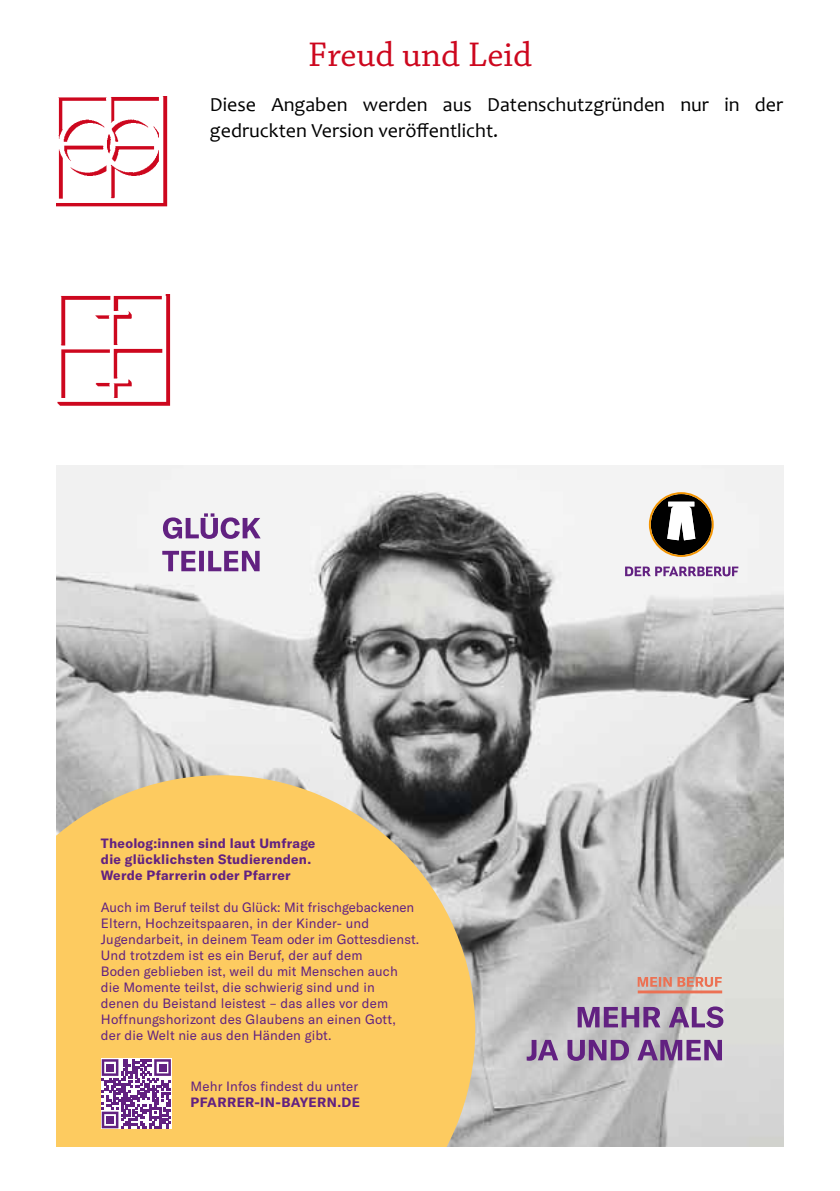
<style>
.page{position:relative;width:840px;height:1191px;background:#fff}
.page>*{position:absolute;margin:0;border:0;box-sizing:border-box;transform-origin:0 0}
.t1{font:36px "Chaparral Pro";color:#cd071e}
.t2{font:20px/26px "Candara";color:#000}
.t3{font:13.4px/16px "GT America";letter-spacing:.01em;color:#622181}
.t4{font:700 13.4px/16px "GT America";letter-spacing:.02em;color:#622181}
</style>
<div class="page">
<img style="left:56px;top:465px;width:726px;height:681px">
<svg style="left:162px;top:551px;width:97px;height:20px"></svg>
<svg style="left:163px;top:513px;width:97px;height:26px"></svg>
<svg style="left:56px;top:775px;width:419px;height:371px;background:#efc365"></svg>
<svg style="left:648px;top:492px;width:65px;height:65px"></svg>
<svg style="left:624px;top:566px;width:114px;height:10px"></svg>
<svg style="left:526px;top:1040px;width:195px;height:20px;background:#9676a5"></svg>
<svg style="left:577px;top:1006px;width:146px;height:22px;background:#997aa7"></svg>
<svg style="left:637px;top:977px;width:84px;height:10px"></svg>
<hr style="left:637px;top:990px;width:84px;height:3px;background:#ec7153">
<svg style="left:101px;top:1058px;width:71px;height:71px"></svg>
<svg style="left:102px;top:1059px;width:69px;height:69px"></svg>
<div style="left:106px;top:1064px;width:8px;height:7px;background:#622181"></div>
<div style="left:159px;top:1064px;width:7px;height:7px;background:#622181"></div>
<div style="left:106px;top:1116px;width:8px;height:7px;background:#622181"></div>
<img style="left:57px;top:295px;width:114px;height:111px">
<img style="left:57px;top:96px;width:111px;height:111px">
<h1 class="t1" style="left:308px;top:35px;width:225px">Freud und Leid</h1>
<h2 class="t2" style="left:210px;top:91px;width:574px">Diese Angaben werden aus Datenschutzgründen nur in der gedruckten Version veröffentlicht.</h2>
<p class="t4" style="left:101px;top:834px;width:216px">Theolog:innen sind laut Umfrage die glücklichsten Studierenden.<br>Werde Pfarrerin oder Pfarrer</p>
<p class="t3" style="left:101px;top:899px;width:320px">Auch im Beruf teilst du Glück: Mit frischgebackenen Eltern, Hochzeitspaaren, in der Kinder- und Jugendarbeit, in deinem Team oder im Gottesdienst.<br>Und trotzdem ist es ein Beruf, der auf dem<br>Boden geblieben ist, weil du mit Menschen auch die Momente teilst, die schwierig sind und in<br>denen du Beistand leistest – das alles vor dem Hoffnungshorizont des Glaubens an einen Gott,<br>der die Welt nie aus den Händen gibt.</p>
<p class="t3" style="left:190px;top:1078px;width:169px">Mehr Infos findest du unter</p>
<p class="t4" style="left:190px;top:1094px;width:171px">PFARRER-IN-BAYERN.DE</p>
</div>
